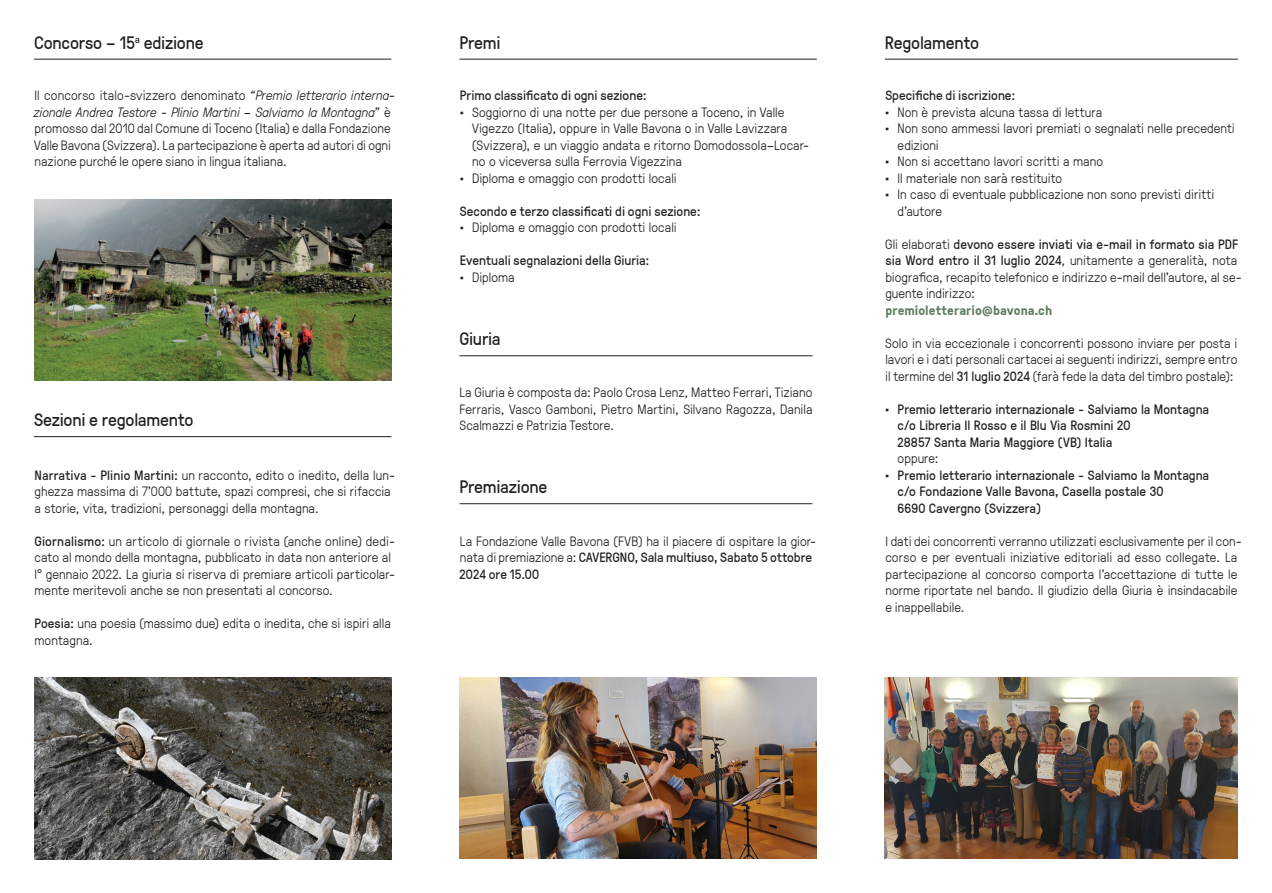
<style>
.page{position:relative;width:1272px;height:893px;background:#fff}
.page>*{position:absolute;margin:0;border:0;box-sizing:border-box;transform-origin:0 0}
.Titolo_01{font:18px "GT Pressura";letter-spacing:-.01em;color:#231f20}
.Text_Just{font:300 13.5px/16.5px "GT Pressura";letter-spacing:.005em;color:#231f20}
.Text_Just-2{font:13.5px/16.5px "GT Pressura";color:#231f20}
.Text_Just-3{font:700 13.5px "GT Pressura";color:#5e7c5e}
.s1{font-style:italic}
.s2{font-weight:400}
.s3{font-weight:300}
</style>
<div class="page">
<hr style="left:459px;top:59px;width:357px;height:1px;background:#231f20">
<hr style="left:459px;top:355px;width:353px;height:1px;background:#231f20">
<hr style="left:34px;top:436px;width:357px;height:1px;background:#231f20">
<hr style="left:34px;top:59px;width:357px;height:1px;background:#231f20">
<hr style="left:884px;top:59px;width:353px;height:1px;background:#231f20">
<img style="left:884px;top:678px;width:353px;height:181px">
<img style="left:459px;top:678px;width:357px;height:181px">
<img style="left:34px;top:678px;width:357px;height:181px">
<img style="left:34px;top:199px;width:357px;height:182px">
<hr style="left:459px;top:503px;width:353px;height:1px;background:#231f20">
<p class="Titolo_01" style="left:34px;top:29px;width:171px">Concorso – 15<sup>a</sup> edizione</p>
<p class="Titolo_01" style="left:884px;top:29px;width:96px">Regolamento</p>
<p class="Titolo_01" style="left:459px;top:29px;width:43px">Premi</p>
<p class="Text_Just" style="left:34px;top:86px;width:363px">Il concorso italo-svizzero denominato <span class="s1">“Premio letterario interna&shy;zionale Andrea Testore - Plinio Martini – Salviamo la Montagna”</span> è promosso dal 2010 dal Comune di Toceno (Italia) e dalla Fondazione Valle Bavona (Svizzera). La partecipazione è aperta ad autori di ogni nazione purché le opere siano in lingua italiana.</p>
<p class="Titolo_01" style="left:34px;top:407px;width:161px">Sezioni e regolamento</p>
<p class="Text_Just" style="left:34px;top:466px;width:362px"><span class="s2">Narrativa - Plinio Martini:</span> un racconto, edito o inedito, della lun&shy;ghezza massima di 7’000 battute, spazi compresi, che si rifaccia a storie, vita, tradizioni, personaggi della montagna.</p>
<p class="Text_Just" style="left:34px;top:532px;width:362px"><span class="s2">Giornalismo:</span> un articolo di giornale o rivista (anche online) dedi&shy;cato al mondo della montagna, pubblicato in data non anteriore al l° gennaio 2022. La giuria si riserva di premiare articoli particolar&shy;mente meritevoli anche se non presentati al concorso.</p>
<p class="Text_Just" style="left:34px;top:614px;width:358px"><span class="s2">Poesia:</span> una poesia (massimo due) edita o inedita, che si ispiri alla montagna.</p>
<p class="Text_Just-2" style="left:460px;top:86px;width:188px">Primo classificato di ogni sezione:</p>
<p class="Text_Just" style="left:472px;top:103px;width:338px;text-indent:-13px">• Soggiorno di una notte per due persone a Toceno, in Valle Vigezzo (Italia), oppure in Valle Bavona o in Valle Lavizzara (Svizzera), e un viaggio andata e ritorno Domodossola–Locar&shy;no o viceversa sulla Ferrovia Vigezzina</p>
<p class="Text_Just" style="left:459px;top:169px;width:219px">• Diploma e omaggio con prodotti locali</p>
<p class="Text_Just-2" style="left:460px;top:202px;width:242px">Secondo e terzo classificati di ogni sezione:</p>
<p class="Text_Just" style="left:459px;top:218px;width:219px">• Diploma e omaggio con prodotti locali</p>
<p class="Text_Just-2" style="left:460px;top:251px;width:191px">Eventuali segnalazioni della Giuria:</p>
<p class="Text_Just" style="left:459px;top:268px;width:57px">• Diploma</p>
<p class="Titolo_01" style="left:459px;top:326px;width:43px">Giuria</p>
<p class="Text_Just" style="left:459px;top:383px;width:354px;text-align:justify">La Giuria è composta da: Paolo Crosa Lenz, Matteo Ferrari, Tiziano Ferraris, Vasco Gamboni, Pietro Martini, Silvano Ragozza, Danila Scalmazzi e Patrizia Testore.</p>
<p class="Titolo_01" style="left:459px;top:474px;width:89px">Premiazione</p>
<p class="Text_Just" style="left:459px;top:532px;width:358px">La Fondazione Valle Bavona (FVB) ha il piacere di ospitare la gior&shy;nata di premiazione a: <span class="s2">CAVERGNO, Sala multiuso, Sabato 5 ottobre<br>2024 ore 15.00</span></p>
<p class="Text_Just-2" style="left:885px;top:86px;width:131px">Specifiche di iscrizione:</p>
<p class="Text_Just" style="left:884px;top:103px;width:219px">• Non è prevista alcuna tassa di lettura</p>
<p class="Text_Just" style="left:897px;top:119px;width:339px;text-indent:-13px">• Non sono ammessi lavori premiati o segnalati nelle precedenti edizioni</p>
<p class="Text_Just" style="left:884px;top:152px;width:220px">• Non si accettano lavori scritti a mano</p>
<p class="Text_Just" style="left:884px;top:169px;width:179px">• Il materiale non sarà restituito</p>
<p class="Text_Just" style="left:897px;top:185px;width:318px;text-indent:-13px">• In caso di eventuale pubblicazione non sono previsti diritti d’autore</p>
<p class="Text_Just" style="left:885px;top:235px;width:358px">Gli elaborati <span class="s2">devono essere inviati via e-mail in formato sia PDF sia Word entro il 31 luglio 2024</span>, unitamente a generalità, nota biografica, recapito telefonico e indirizzo e-mail dell’autore, al se&shy;guente indirizzo:</p>
<p class="Text_Just-3" style="left:885px;top:300px;width:168px">premioletterario@bavona.ch</p>
<p class="Text_Just" style="left:885px;top:334px;width:354px;text-align:justify">Solo in via eccezionale i concorrenti possono inviare per posta i lavori e i dati personali cartacei ai seguenti indirizzi, sempre entro il termine del <span class="s2">31 luglio 2024</span> (farà fede la data del timbro postale):</p>
<p class="Text_Just-2" style="left:897px;top:400px;width:313px;text-indent:-13px"><span class="s3">•</span> Premio letterario internazionale - Salviamo la Montagna c/o Libreria Il Rosso e il Blu Via Rosmini 20<br>28857 Santa Maria Maggiore (VB) Italia</p>
<p class="Text_Just" style="left:897px;top:449px;width:43px">oppure:</p>
<p class="Text_Just-2" style="left:897px;top:466px;width:313px;text-indent:-13px"><span class="s3">•</span> Premio letterario internazionale - Salviamo la Montagna c/o Fondazione Valle Bavona, Casella postale 30<br>6690 Cavergno (Svizzera)</p>
<p class="Text_Just" style="left:885px;top:532px;width:358px">I dati dei concorrenti verranno utilizzati esclusivamente per il con&shy;corso e per eventuali iniziative editoriali ad esso collegate. La partecipazione al concorso comporta l’accettazione di tutte le norme riportate nel bando. Il giudizio della Giuria è insindacabile e inappellabile.</p>
</div>
